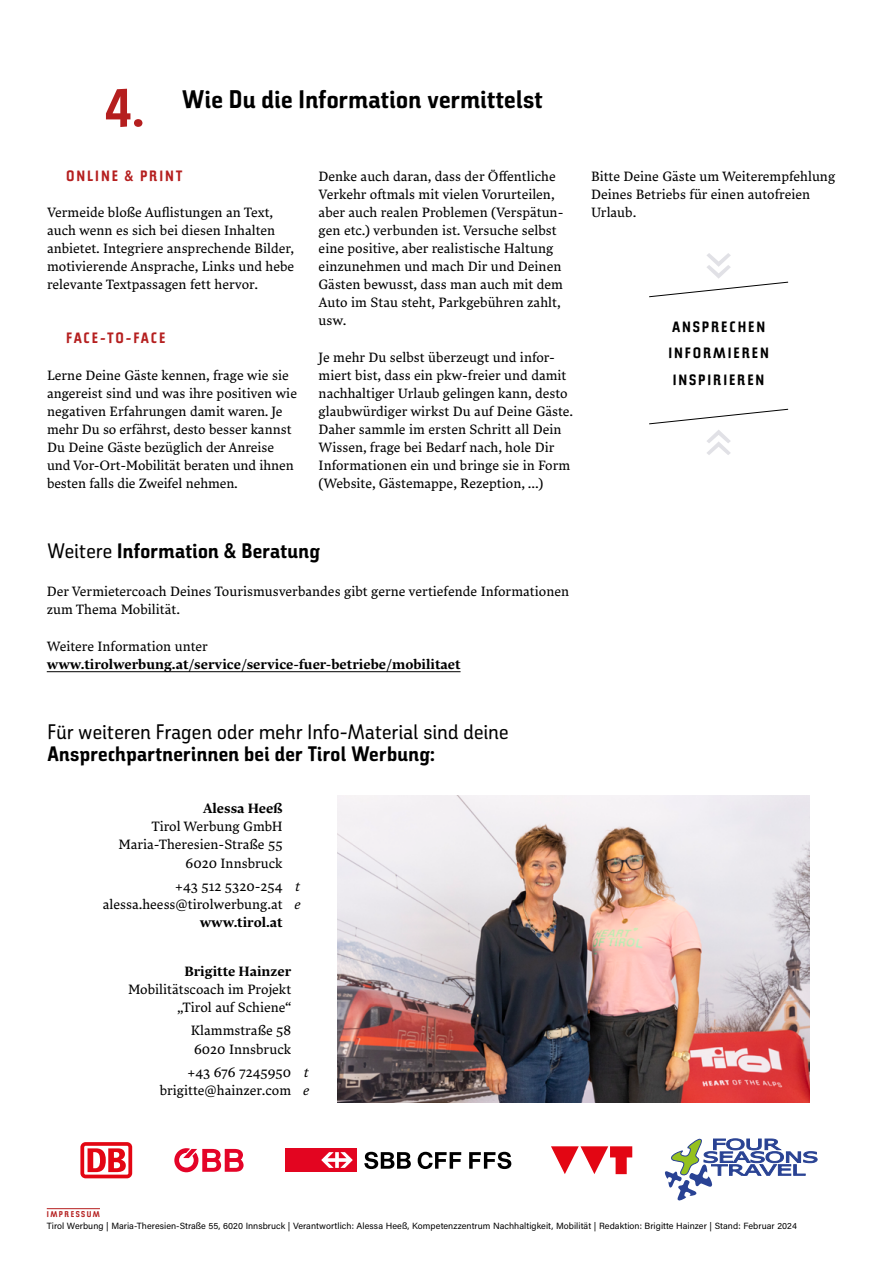
<style>
.page{position:relative;width:893px;height:1263px;background:#fff}
.page>*{position:absolute;margin:0;border:0;box-sizing:border-box;transform-origin:0 0}
.t1{font:700 25.5px "Tirol Sans";letter-spacing:.01em;color:#000}
.t2{font:700 21px "Tirol Sans";letter-spacing:.015em;color:#000}
.t3{font:21px "Tirol Sans";letter-spacing:.015em;color:#000}
.t4{font:700 15px/26.5px "Tirol Sans";letter-spacing:.125em;color:#000}
.t5{font:700 15px "Tirol Sans";letter-spacing:.125em;color:#b51f1f}
.t6{font:13.5px/18.1px "Lava LCG";color:#000}
.t7{font:700 13.5px "Lava LCG";color:#000}
.t8{font:9px "Acumin Pro";letter-spacing:.005em;color:#000}
.t9{font:700 8.4px "Tirol Sans";letter-spacing:.18em;color:#b51f1f}
.s1{font-size:54px;color:#b51f1f}
.s2{font-weight:400}
.s3{font-style:italic}
</style>
<div class="page">
<img style="left:337px;top:795px;width:472px;height:307px">
<hr style="left:47px;top:1208px;width:53px;height:1px;background:#b51f1f">
<svg style="left:707px;top:430px;width:24px;height:25px"></svg>
<svg style="left:649px;top:409px;width:139px;height:15px"></svg>
<svg style="left:649px;top:253px;width:139px;height:44px"></svg>
<hr style="left:47px;top:671px;width:414px;height:1px;background:#000">
<svg style="left:80px;top:1142px;width:52px;height:36px"></svg>
<svg style="left:174px;top:1148px;width:70px;height:24px"></svg>
<svg style="left:364px;top:1152px;width:47px;height:17px"></svg>
<svg style="left:418px;top:1152px;width:43px;height:17px"></svg>
<svg style="left:469px;top:1152px;width:42px;height:17px"></svg>
<div style="left:286px;top:1148px;width:71px;height:24px;background:#e30520"></div>
<svg style="left:321px;top:1152px;width:32px;height:16px"></svg>
<svg style="left:665px;top:1138px;width:152px;height:62px"></svg>
<svg style="left:551px;top:1146px;width:81px;height:28px"></svg>
<h1 class="t1" style="left:105px;top:84px;width:440px"><span class="s1">4.</span> Wie Du die Information vermittelst</h1>
<p class="t5" style="left:66px;top:166px;width:118px">ONLINE &amp; PRINT</p>
<p class="t6" style="left:47px;top:203px;width:249px">Vermeide bloße Auflistungen an Text, auch wenn es sich bei diesen Inhalten anbietet. Integriere ansprechende Bilder, motivierende Ansprache, Links und hebe relevante Textpassagen fett hervor.</p>
<p class="t5" style="left:66px;top:329px;width:101px">FACE-TO-FACE</p>
<p class="t6" style="left:47px;top:366px;width:251px">Lerne Deine Gäste kennen, frage wie sie angereist sind und was ihre positiven wie negativen Erfahrungen damit waren. Je mehr Du so erfährst, desto besser kannst Du Deine Gäste bezüglich der Anreise und Vor-Ort-Mobilität beraten und ihnen besten falls die Zweifel nehmen.</p>
<p class="t6" style="left:319px;top:167px;width:246px">Denke auch daran, dass der Öffentliche Verkehr oftmals mit vielen Vorurteilen, aber auch realen Problemen (Verspätun&shy;gen etc.) verbunden ist. Versuche selbst eine positive, aber realistische Haltung einzunehmen und mach Dir und Deinen Gästen bewusst, dass man auch mit dem Auto im Stau steht, Parkgebühren zahlt, usw.</p>
<p class="t6" style="left:319px;top:348px;width:254px">Je mehr Du selbst überzeugt und infor&shy;miert bist, dass ein pkw-freier und damit nachhaltiger Urlaub gelingen kann, desto glaubwürdiger wirkst Du auf Deine Gäste.<br>Daher sammle im ersten Schritt all Dein Wissen, frage bei Bedarf nach, hole Dir Informationen ein und bringe sie in Form (Website, Gästemappe, Rezeption, ...)</p>
<p class="t6" style="left:591px;top:167px;width:246px">Bitte Deine Gäste um Weiterempfehlung<br>Deines Betriebs für einen autofreien<br>Urlaub.</p>
<p class="t4" style="left:668px;top:313px;width:102px">ANSPRECHEN<br>INFORMIEREN<br>INSPIRIEREN</p>
<h2 class="t2" style="left:47px;top:538px;width:274px"><span class="s2">Weitere</span> Information &amp; Beratung</h2>
<p class="t6" style="left:47px;top:582px;width:524px">Der Vermietercoach Deines Tourismusverbandes gibt gerne vertiefende Informationen zum Thema Mobilität.</p>
<p class="t6" style="left:47px;top:637px;width:163px">Weitere Information unter</p>
<p class="t7" style="left:47px;top:654px;width:415px">www.tirolwerbung.at/service/service-fuer-betriebe/mobilitaet</p>
<h2 class="t3" style="left:47px;top:719px;width:463px">Für weiteren Fragen oder mehr Info-Material sind deine</h2>
<h2 class="t2" style="left:47px;top:741px;width:389px">Ansprechpartnerinnen bei der Tirol Werbung:</h2>
<p class="t7" style="left:203px;top:799px;width:81px">Alessa Heeß</p>
<p class="t6" style="left:118px;top:817px;width:166px;text-align:right">Tirol Werbung GmbH<br>Maria-Theresien-Straße 55<br>6020 Innsbruck</p>
<p class="t6" style="left:175px;top:877px;width:126px">+43 512 5320-254 <span class="s3">t</span></p>
<p class="t6" style="left:103px;top:895px;width:199px">alessa.heess@tirolwerbung.at <span class="s3">e</span></p>
<p class="t7" style="left:200px;top:912px;width:85px">www.tirol.at</p>
<p class="t7" style="left:184px;top:961px;width:108px">Brigitte Hainzer</p>
<p class="t6" style="left:128px;top:980px;width:165px;text-align:right">Mobilitätscoach im Projekt „Tirol auf Schiene“</p>
<p class="t6" style="left:191px;top:1021px;width:102px">Klammstraße 58<br>6020 Innsbruck</p>
<p class="t6" style="left:160px;top:1063px;width:151px;text-align:right">+43 676 7245950 <span class="s3">t </span>brigitte@hainzer.com <span class="s3">e</span></p>
<p class="t9" style="left:47px;top:1209px;width:55px">IMPRESSUM</p>
<p class="t8" style="left:47px;top:1219px;width:752px">Tirol Werbung | Maria-Theresien-Straße 55, 6020 Innsbruck | Verantwortlich: Alessa Heeß, Kompetenzzentrum Nachhaltigkeit, Mobilität | Redaktion: Brigitte Hainzer | Stand: Februar 2024</p>
</div>
